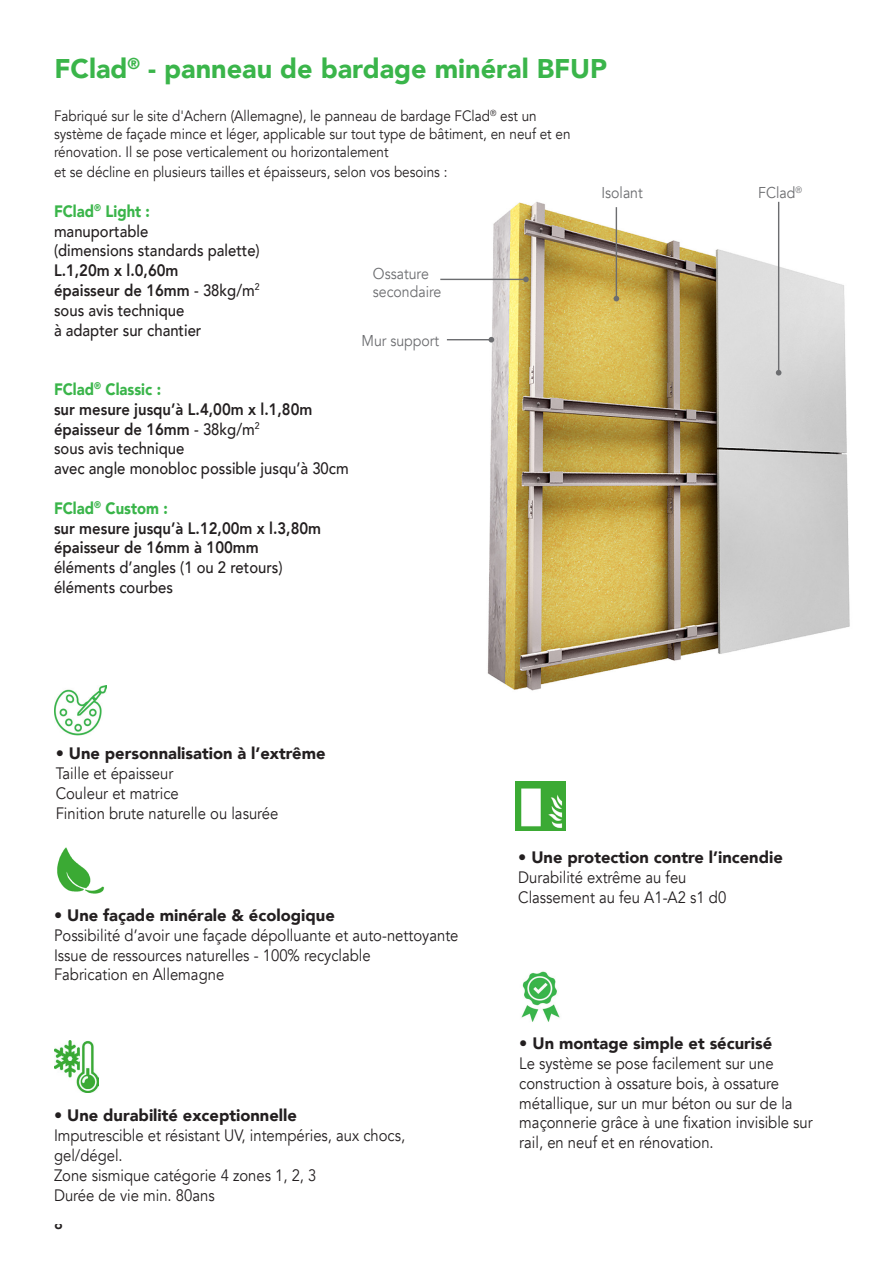
<style>
.page{position:relative;width:893px;height:1263px;background:#fff}
.page>*{position:absolute;margin:0;border:0;box-sizing:border-box;transform-origin:0 0}
.t1{font:900 27px "Avenir";color:#3ab54a}
.t2{font:16.5px/19.8px "Avenir";color:#231f20;scale:.9 1}
.t3{font:500 16.5px/19.8px "Avenir";color:#231f20;scale:.9 1}
.t4{font:800 16.5px/19.8px "Avenir";color:#231f20;scale:.9 1}
.t5{font:900 16.5px "Avenir";color:#231f20}
.t6{font:900 16.5px "Avenir";color:#3ab54a;scale:.9 1}
.t7{font:15.6px "Avenir";color:#6c6d70;scale:.9 1}
.t8{font:15px/18px "Avenir";color:#231f20;scale:.9 1}
.t9{font:800 15px "Avenir";color:#231f20}
.s1{font-weight:500}
.s2{font-weight:900;color:#3ab54a}
</style>
<div class="page">
<img style="left:516px;top:781px;width:49px;height:50px">
<img style="left:54px;top:686px;width:53px;height:49px">
<img style="left:521px;top:971px;width:39px;height:51px">
<img style="left:54px;top:1041px;width:44px;height:51px">
<img style="left:440px;top:201px;width:410px;height:490px">
<hr style="left:447px;top:339px;width:44px;height:1px;background:#6c6d70">
<svg style="left:489px;top:337px;width:5px;height:6px"></svg>
<hr style="left:616px;top:207px;width:1px;height:92px;background:#6c6d70">
<svg style="left:614px;top:296px;width:5px;height:5px"></svg>
<hr style="left:778px;top:202px;width:1px;height:171px;background:#6c6d70">
<svg style="left:776px;top:370px;width:5px;height:6px"></svg>
<hr style="left:440px;top:279px;width:86px;height:1px;background:#6c6d70">
<svg style="left:523px;top:277px;width:6px;height:5px"></svg>
<img style="left:57px;top:847px;width:47px;height:47px">
<p class="t1" style="left:55px;top:45px;width:554px">FClad<sup>®</sup> - panneau de bardage minéral BFUP</p>
<p class="t8" style="left:54px;top:107px;width:575px">Fabriqué sur le site d'Achern (Allemagne), le panneau de bardage FClad<sup>®</sup> est un système de façade mince et léger, applicable sur tout type de bâtiment, en neuf et en rénovation. Il se pose verticalement ou horizontalement</p>
<p class="t8" style="left:54px;top:163px;width:439px">et se décline en plusieurs tailles et épaisseurs, selon vos besoins :</p>
<p class="t6" style="left:54px;top:197px;width:108px">FClad<sup>®</sup> Light :</p>
<p class="t3" style="left:54px;top:220px;width:230px">manuportable<br>(dimensions standards palette)</p>
<p class="t4" style="left:54px;top:260px;width:140px">L.1,20m x l.0,60m</p>
<p class="t4" style="left:54px;top:280px;width:230px">épaisseur de 16mm <span class="s1">- 38kg/m</span><sup>2</sup></p>
<p class="t3" style="left:54px;top:299px;width:146px">sous avis technique</p>
<p class="t3" style="left:54px;top:319px;width:165px">à adapter sur chantier</p>
<p class="t7" style="left:373px;top:264px;width:64px">Ossature</p>
<p class="t7" style="left:373px;top:283px;width:78px">secondaire</p>
<p class="t7" style="left:361px;top:331px;width:88px">Mur support</p>
<p class="t4" style="left:54px;top:379px;width:289px"><span class="s2">FClad</span><sup>®</sup> <span class="s2">Classic :<br></span>sur mesure jusqu’à L.4,00m x l.1,80m</p>
<p class="t4" style="left:54px;top:419px;width:230px">épaisseur de 16mm <span class="s1">- 38kg/m</span><sup>2</sup></p>
<p class="t3" style="left:54px;top:438px;width:146px">sous avis technique</p>
<p class="t3" style="left:54px;top:458px;width:329px">avec angle monobloc possible jusqu’à 30cm</p>
<p class="t4" style="left:54px;top:498px;width:298px"><span class="s2">FClad</span><sup>®</sup> <span class="s2">Custom :<br></span>sur mesure jusqu’à L.12,00m x l.3,80m</p>
<p class="t4" style="left:54px;top:538px;width:229px">épaisseur de 16mm à 100mm</p>
<p class="t3" style="left:54px;top:557px;width:256px">éléments d’angles (1 ou 2 retours)</p>
<p class="t3" style="left:54px;top:576px;width:134px">éléments courbes</p>
<p class="t7" style="left:601px;top:184px;width:47px">Isolant</p>
<p class="t7" style="left:758px;top:184px;width:50px">FClad<sup>®</sup></p>
<p class="t5" style="left:56px;top:739px;width:271px">• Une personnalisation à l’extrême</p>
<p class="t2" style="left:56px;top:764px;width:132px">Taille et épaisseur</p>
<p class="t2" style="left:56px;top:783px;width:138px">Couleur et matrice</p>
<p class="t2" style="left:56px;top:803px;width:249px">Finition brute naturelle ou lasurée</p>
<p class="t5" style="left:54px;top:901px;width:282px">• Une façade minérale &amp; écologique</p>
<p class="t2" style="left:54px;top:925px;width:451px">Possibilité d’avoir une façade dépolluante et auto-nettoyante</p>
<p class="t2" style="left:54px;top:945px;width:353px">Issue de ressources naturelles - 100% recyclable</p>
<p class="t2" style="left:54px;top:965px;width:191px">Fabrication en Allemagne</p>
<p class="t5" style="left:54px;top:1101px;width:244px">• Une durabilité exceptionnelle</p>
<p class="t2" style="left:54px;top:1126px;width:392px">Imputrescible et résistant UV, intempéries, aux chocs, gel/dégel.</p>
<p class="t2" style="left:54px;top:1165px;width:293px">Zone sismique catégorie 4 zones 1, 2, 3</p>
<p class="t2" style="left:54px;top:1185px;width:180px">Durée de vie min. 80ans</p>
<p class="t9" style="left:54px;top:1212px;width:10px">8</p>
<p class="t5" style="left:518px;top:843px;width:266px">• Une protection contre l’incendie</p>
<p class="t2" style="left:518px;top:868px;width:188px">Durabilité extrême au feu</p>
<p class="t2" style="left:518px;top:888px;width:233px">Classement au feu A1-A2 s1 d0</p>
<p class="t5" style="left:519px;top:1029px;width:254px">• Un montage simple et sécurisé</p>
<p class="t2" style="left:519px;top:1054px;width:328px">Le système se pose facilement sur une construction à ossature bois, à ossature métallique, sur un mur béton ou sur de la maçonnerie grâce à une fixation invisible sur rail, en neuf et en rénovation.</p>
</div>
